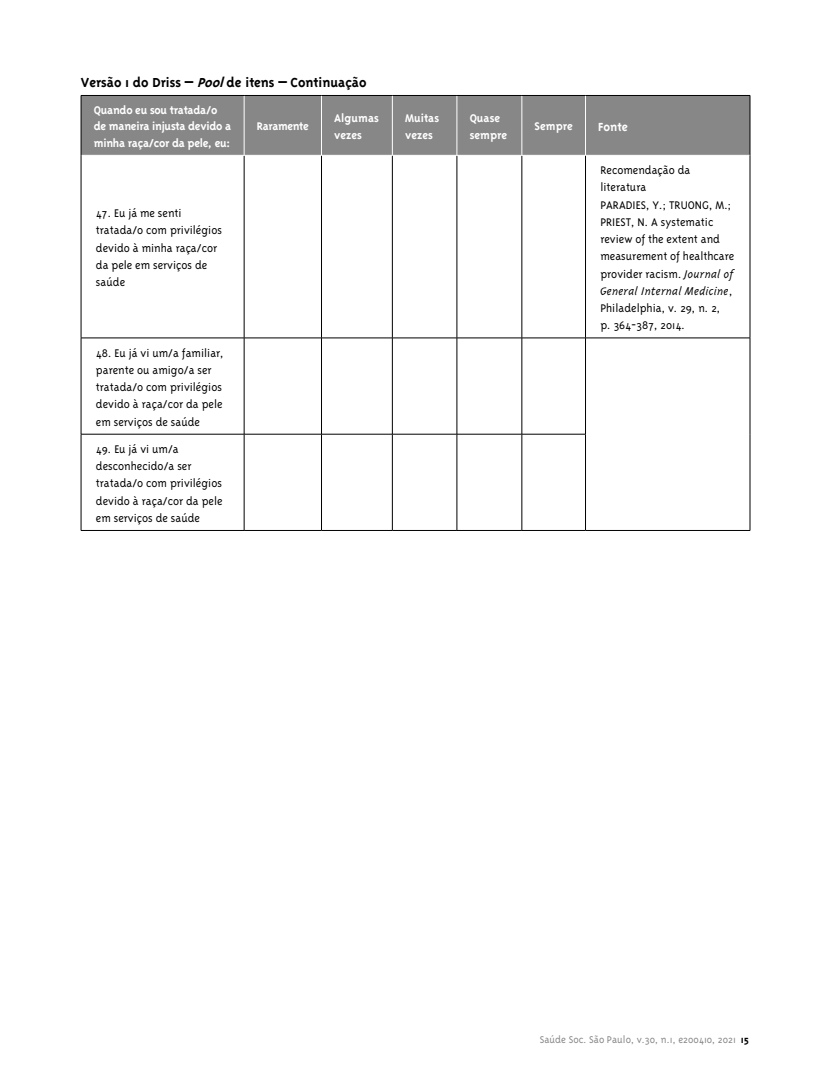
<style>
.page{position:relative;width:830px;height:1085px;background:#fff}
.page>*{position:absolute;margin:0;border:0;box-sizing:border-box;transform-origin:0 0}
.t1{font:700 15px "Triplex";color:#000}
.t2{font:700 13.5px "Triplex";color:#fff}
.t3{font:300 12.75px/17.2px "Triplex";color:#000}
.t4{font:700 12.75px/16.5px "Triplex";letter-spacing:-.02em;color:#fff}
.t5{font:700 12.75px/16.5px "Triplex";color:#fff}
.t6{font:300 11.25px "Triplex";color:#878787}
.s1{font-style:italic}
.s2{font-weight:700;color:#000}
</style>
<div class="page">
<div style="left:82px;top:96px;width:667px;height:59px;background:#878787"></div>
<hr style="left:244px;top:96px;width:1px;height:59px;background:#fff">
<hr style="left:321px;top:96px;width:1px;height:59px;background:#fff">
<hr style="left:392px;top:96px;width:1px;height:59px;background:#fff">
<hr style="left:456px;top:96px;width:1px;height:59px;background:#fff">
<hr style="left:521px;top:96px;width:1px;height:59px;background:#fff">
<hr style="left:585px;top:96px;width:1px;height:59px;background:#fff">
<hr style="left:244px;top:155px;width:1px;height:183px;background:#000">
<hr style="left:321px;top:155px;width:1px;height:183px;background:#000">
<hr style="left:392px;top:155px;width:1px;height:183px;background:#000">
<hr style="left:456px;top:155px;width:1px;height:183px;background:#000">
<hr style="left:521px;top:155px;width:1px;height:183px;background:#000">
<hr style="left:585px;top:155px;width:1px;height:183px;background:#000">
<hr style="left:244px;top:338px;width:1px;height:96px;background:#000">
<hr style="left:321px;top:338px;width:1px;height:96px;background:#000">
<hr style="left:392px;top:338px;width:1px;height:96px;background:#000">
<hr style="left:456px;top:338px;width:1px;height:96px;background:#000">
<hr style="left:521px;top:338px;width:1px;height:96px;background:#000">
<hr style="left:585px;top:338px;width:1px;height:96px;background:#000">
<hr style="left:81px;top:434px;width:163px;height:1px;background:#000">
<hr style="left:244px;top:434px;width:77px;height:1px;background:#000">
<hr style="left:244px;top:434px;width:1px;height:96px;background:#000">
<hr style="left:321px;top:434px;width:71px;height:1px;background:#000">
<hr style="left:321px;top:434px;width:1px;height:96px;background:#000">
<hr style="left:392px;top:434px;width:64px;height:1px;background:#000">
<hr style="left:392px;top:434px;width:1px;height:96px;background:#000">
<hr style="left:456px;top:434px;width:65px;height:1px;background:#000">
<hr style="left:456px;top:434px;width:1px;height:96px;background:#000">
<hr style="left:521px;top:434px;width:64px;height:1px;background:#000">
<hr style="left:521px;top:434px;width:1px;height:96px;background:#000">
<hr style="left:585px;top:434px;width:1px;height:96px;background:#000">
<hr style="left:749px;top:96px;width:1px;height:59px;background:#000">
<hr style="left:244px;top:155px;width:77px;height:1px;background:#fff">
<hr style="left:321px;top:155px;width:71px;height:1px;background:#fff">
<hr style="left:392px;top:155px;width:64px;height:1px;background:#fff">
<hr style="left:456px;top:155px;width:65px;height:1px;background:#fff">
<hr style="left:521px;top:155px;width:64px;height:1px;background:#fff">
<hr style="left:585px;top:155px;width:164px;height:1px;background:#fff">
<hr style="left:749px;top:338px;width:1px;height:96px;background:#000">
<hr style="left:749px;top:434px;width:1px;height:96px;background:#000">
<hr style="left:81px;top:530px;width:163px;height:1px;background:#000">
<hr style="left:244px;top:530px;width:77px;height:1px;background:#000">
<hr style="left:321px;top:530px;width:71px;height:1px;background:#000">
<hr style="left:392px;top:530px;width:64px;height:1px;background:#000">
<hr style="left:456px;top:530px;width:65px;height:1px;background:#000">
<hr style="left:521px;top:530px;width:64px;height:1px;background:#000">
<hr style="left:585px;top:530px;width:164px;height:1px;background:#000">
<hr style="left:749px;top:155px;width:1px;height:183px;background:#000">
<hr style="left:81px;top:337px;width:163px;height:1px;background:#000">
<hr style="left:244px;top:337px;width:77px;height:1px;background:#000">
<hr style="left:321px;top:337px;width:71px;height:1px;background:#000">
<hr style="left:392px;top:337px;width:64px;height:1px;background:#000">
<hr style="left:456px;top:337px;width:65px;height:1px;background:#000">
<hr style="left:521px;top:337px;width:64px;height:1px;background:#000">
<hr style="left:585px;top:337px;width:164px;height:1px;background:#000">
<hr style="left:81px;top:96px;width:1px;height:59px;background:#000">
<hr style="left:81px;top:155px;width:1px;height:183px;background:#000">
<hr style="left:81px;top:338px;width:1px;height:96px;background:#000">
<hr style="left:81px;top:434px;width:1px;height:96px;background:#000">
<hr style="left:81px;top:95px;width:163px;height:1px;background:#000">
<hr style="left:244px;top:95px;width:77px;height:1px;background:#000">
<hr style="left:321px;top:95px;width:71px;height:1px;background:#000">
<hr style="left:392px;top:95px;width:64px;height:1px;background:#000">
<hr style="left:456px;top:95px;width:65px;height:1px;background:#000">
<hr style="left:521px;top:95px;width:64px;height:1px;background:#000">
<hr style="left:585px;top:95px;width:164px;height:1px;background:#000">
<p class="t1" style="left:81px;top:74px;width:287px">Versão 1 do Driss – <span class="s1">Pool</span>de itens – Continuação</p>
<p class="t4" style="left:94px;top:101px;width:139px">Quando eu sou tratada/o de maneira injusta devido a minha raça/cor da pele, eu:</p>
<p class="t3" style="left:96px;top:204px;width:127px">47. Eu já me senti tratada/o com privilégios devido à minha raça/cor da pele em serviços de saúde</p>
<p class="t3" style="left:96px;top:344px;width:129px">48. Eu já vi um/a familiar, parente ou amigo/a ser tratada/o com privilégios devido à raça/cor da pele em serviços de saúde</p>
<p class="t3" style="left:96px;top:440px;width:128px">49. Eu já vi um/a desconhecido/a ser tratada/o com privilégios devido à raça/cor da pele em serviços de saúde</p>
<p class="t4" style="left:257px;top:118px;width:53px">Raramente</p>
<p class="t5" style="left:334px;top:110px;width:46px">Algumas vezes</p>
<p class="t5" style="left:405px;top:110px;width:36px">Muitas vezes</p>
<p class="t5" style="left:469px;top:110px;width:39px">Quase sempre</p>
<p class="t4" style="left:534px;top:118px;width:40px">Sempre</p>
<p class="t2" style="left:598px;top:119px;width:31px">Fonte</p>
<p class="t3" style="left:600px;top:161px;width:135px">Recomendação da literatura<br>PARADIES, Y.; TRUONG, M.;<br>PRIEST, N. A systematic review of the extent and measurement of healthcare provider racism. <span class="s1">Journal of<br>General Internal Medicine</span>,<br>Philadelphia, v. 29, n. 2,<br>p. 364-387, 2014.</p>
<p class="t6" style="left:539px;top:1033px;width:211px">Saúde Soc. São Paulo, v.30, n.1, e200410, 2021 <span class="s2">15</span></p>
</div>
